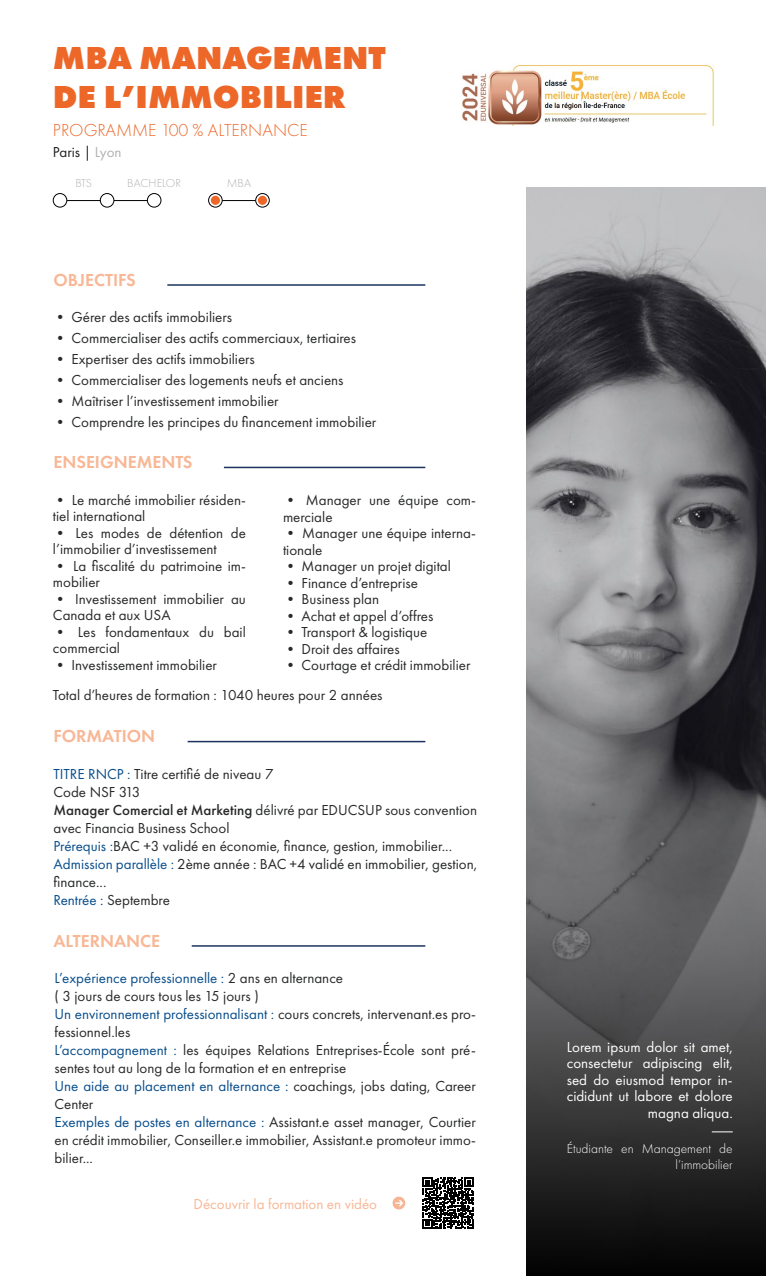
<style>
.page{position:relative;width:766px;height:1276px;background:#fff}
.page>*{position:absolute;margin:0;border:0;box-sizing:border-box;transform-origin:0 0}
.t1{font:800 33px/39.6px "Futura PT";color:#ec6728}
.t2{font:600 18px "Futura PT";color:#f8b795}
.t3{font:300 18px "Futura PT";color:#ec6728}
.t4{font:15px/18px "Futura PT";color:#282929}
.t5{font:15px/16.5px "Futura PT";color:#fff;text-align:right}
.t6{font:15px "Futura PT";color:#f8b795}
.t7{font:15px "Futura PT";color:#1f2020}
.t8{font:300 13.5px/16.5px "Futura PT";color:#fff;text-align:right}
.t9{font:300 12px "Futura PT";color:#b2b1b1}
.s1{color:#b2b1b1}
.s2{color:#094e8c}
.s3{font-weight:500}
.s4{color:#272929}
</style>
<div class="page">
<img style="left:526px;top:187px;width:239px;height:1088px">
<div style="left:208px;top:193px;width:14px;height:14px;border:1px solid #000;border-radius:50%"></div>
<div style="left:255px;top:193px;width:14px;height:14px;border:1px solid #000;border-radius:50%"></div>
<hr style="left:222px;top:200px;width:33px;height:1px;background:#000">
<div style="left:211px;top:196px;width:9px;height:9px;background:#ec6728;border-radius:50%"></div>
<div style="left:258px;top:196px;width:9px;height:9px;background:#ec6728;border-radius:50%"></div>
<hr style="left:167px;top:284px;width:258px;height:2px;background:#1c345d">
<hr style="left:224px;top:467px;width:201px;height:1px;background:#1c345d">
<hr style="left:187px;top:741px;width:238px;height:1px;background:#1c345d">
<hr style="left:192px;top:945px;width:233px;height:1px;background:#1c345d">
<svg style="left:711px;top:1131px;width:21px;height:1px"></svg>
<svg style="left:392px;top:1196px;width:13px;height:13px"></svg>
<div style="left:100px;top:193px;width:14px;height:14px;border:1px solid #000;border-radius:50%"></div>
<div style="left:147px;top:193px;width:14px;height:14px;border:1px solid #000;border-radius:50%"></div>
<hr style="left:67px;top:200px;width:33px;height:1px;background:#000">
<hr style="left:114px;top:200px;width:33px;height:1px;background:#000">
<div style="left:53px;top:193px;width:14px;height:14px;border:1px solid #000;border-radius:50%"></div>
<img style="left:462px;top:64px;width:252px;height:62px">
<svg style="left:422px;top:1177px;width:51px;height:51px"></svg>
<h1 class="t1" style="left:53px;top:37px;width:334px">MBA MANAGEMENT<br>DE L’IMMOBILIER</h1>
<p class="t3" style="left:53px;top:120px;width:256px">PROGRAMME 100 % ALTERNANCE</p>
<p class="t7" style="left:53px;top:143px;width:70px">Paris | <span class="s1">Lyon</span></p>
<p class="t9" style="left:75px;top:176px;width:18px">BTS</p>
<p class="t9" style="left:127px;top:176px;width:55px">BACHELOR</p>
<p class="t9" style="left:227px;top:176px;width:26px">MBA</p>
<p class="t2" style="left:53px;top:268px;width:84px">OBJECTIFS</p>
<p class="t4" style="left:53px;top:308px;width:180px">• Gérer des actifs immobiliers</p>
<p class="t4" style="left:53px;top:329px;width:304px">• Commercialiser des actifs commerciaux, tertiaires</p>
<p class="t4" style="left:53px;top:350px;width:203px">• Expertiser des actifs immobiliers</p>
<p class="t4" style="left:53px;top:371px;width:292px">• Commercialiser des logements neufs et anciens</p>
<p class="t4" style="left:53px;top:392px;width:227px">• Maîtriser l’investissement immobilier</p>
<p class="t4" style="left:53px;top:413px;width:325px">• Comprendre les principes du financement immobilier</p>
<p class="t2" style="left:53px;top:451px;width:140px">ENSEIGNEMENTS</p>
<p class="t4" style="left:53px;top:491px;width:194px;line-height:16.5px">• Le marché immobilier résiden&shy;tiel international</p>
<p class="t4" style="left:53px;top:524px;width:194px;line-height:16.5px">• Les modes de détention de l’immobilier d’investissement</p>
<p class="t4" style="left:53px;top:557px;width:194px;line-height:16.5px">• La fiscalité du patrimoine im&shy;mobilier</p>
<p class="t4" style="left:53px;top:590px;width:194px;line-height:16.5px">• Investissement immobilier au<br>Canada et aux USA</p>
<p class="t4" style="left:53px;top:623px;width:194px;line-height:16.5px">• Les fondamentaux du bail commercial</p>
<p class="t4" style="left:53px;top:655px;width:165px">• Investissement immobilier</p>
<p class="t4" style="left:283px;top:492px;width:194px;line-height:16.5px">• Manager une équipe com&shy;merciale</p>
<p class="t4" style="left:283px;top:525px;width:194px;line-height:16.5px">• Manager une équipe interna&shy;tionale</p>
<p class="t4" style="left:283px;top:557px;width:169px">• Manager un projet digital</p>
<p class="t4" style="left:283px;top:574px;width:136px">• Finance d’entreprise</p>
<p class="t4" style="left:283px;top:590px;width:98px">• Business plan</p>
<p class="t4" style="left:283px;top:607px;width:152px">• Achat et appel d’offres</p>
<p class="t4" style="left:283px;top:623px;width:146px">• Transport &amp; logistique</p>
<p class="t4" style="left:283px;top:640px;width:118px">• Droit des affaires</p>
<p class="t4" style="left:283px;top:656px;width:189px">• Courtage et crédit immobilier</p>
<p class="t4" style="left:53px;top:686px;width:331px">Total d’heures de formation : 1040 heures pour 2 années</p>
<p class="t2" style="left:53px;top:725px;width:103px">FORMATION</p>
<p class="t4" style="left:53px;top:765px;width:425px"><span class="s2">TITRE RNCP :</span> Titre certifié de niveau 7<br>Code NSF 313<br><span class="s3">Manager Comercial et Marketing</span> délivré par EDUCSUP sous convention avec Financia Business School<br><span class="s2">Prérequis :</span>BAC +3 validé en économie, finance, gestion, immobilier...<br><span class="s2">Admission parallèle :</span> <span class="s4">2ème année : BAC +4 validé en immobilier, gestion, finance...<br></span><span class="s2">Rentrée :</span> Septembre</p>
<p class="t2" style="left:53px;top:929px;width:108px">ALTERNANCE</p>
<p class="t4" style="left:55px;top:969px;width:423px"><span class="s2">L’expérience professionnelle :</span> 2 ans en alternance<br>( 3 jours de cours tous les 15 jours )<br><span class="s2">Un environnement professionnalisant :</span> cours concrets, intervenant.es pro&shy;fessionnel.les<br><span class="s2">L’accompagnement :</span> les équipes Relations Entreprises-École sont pré&shy;sentes tout au long de la formation et en entreprise<br><span class="s2">Une aide au placement en alternance :</span> coachings, jobs dating, Career Center<br><span class="s2">Exemples de postes en alternance :</span> Assistant.e asset manager, Courtier en crédit immobilier, Conseiller.e immobilier, Assistant.e promoteur immo&shy;bilier...</p>
<p class="t6" style="left:193px;top:1194px;width:185px">Découvrir la formation en vidéo</p>
<p class="t5" style="left:566px;top:1038px;width:167px">Lorem ipsum dolor sit amet, consectetur adipiscing elit, sed do eiusmod tempor in&shy;cididunt ut labore et dolore magna aliqua.</p>
<p class="t8" style="left:566px;top:1140px;width:167px">Étudiante en Management de l’immobilier</p>
</div>
